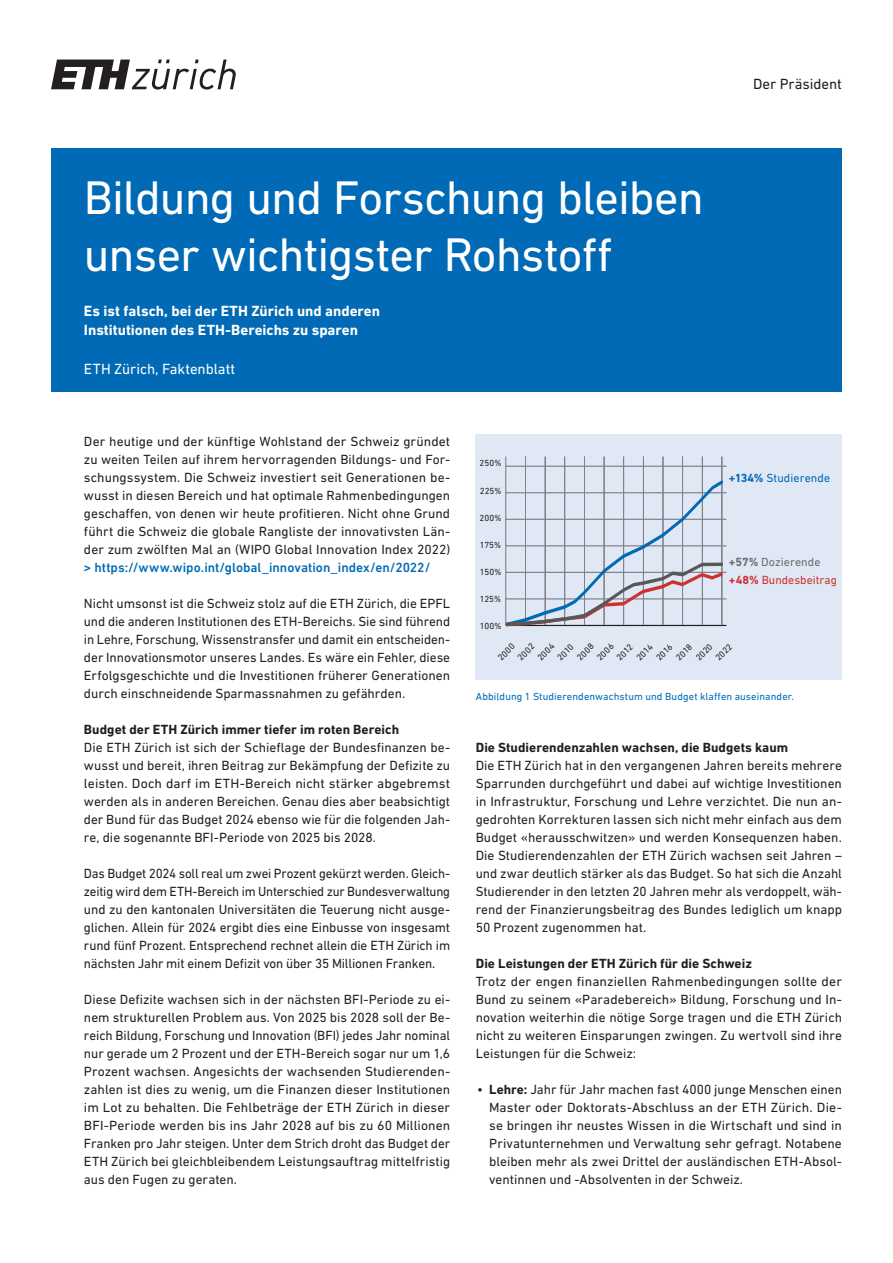
<style>
.page{position:relative;width:893px;height:1263px;background:#fff}
.page>*{position:absolute;margin:0;border:0;box-sizing:border-box;transform-origin:0 0}
.t1{font:48px/57px "DIN Next W1 G";letter-spacing:-.02em;color:#fff}
.t2{font:700 15px/19.5px "DIN Next W1 G";color:#fff}
.t3{font:15px "DIN Next W1 G";letter-spacing:-.005em;color:#fff}
.t4{font:15px "DIN Next W1 G";letter-spacing:-.005em;color:#231f20}
.t5{font:13.5px/18px "DIN Next W1 G";color:#231f20;text-align:justify}
.t6{font:700 13.5px "DIN Next W1 G";letter-spacing:.005em;color:#231f20}
.t7{font:500 13.5px "DIN Next W1 G";color:#016ab6}
.t8{font:12px/18px "DIN Next W1 G";letter-spacing:.005em;color:#cb3231}
.t9{font:12px "DIN Next W1 G";letter-spacing:.005em;color:#016ab6}
.t10{font:10.5px "DIN Next W1 G";letter-spacing:.01em;color:#016ab6}
.t11{font:9px "DIN Next W1 G";color:#231f20}
.s1{font-weight:700}
.s2{font-weight:700;color:#6c6d70}
.s3{color:#6c6d70}
</style>
<div class="page">
<div style="left:476px;top:435px;width:366px;height:245px;background:#e1e8f5"></div>
<hr style="left:506px;top:625px;width:220px;height:1px;background:#231f20">
<hr style="left:506px;top:599px;width:220px;height:1px;background:#808285">
<hr style="left:506px;top:466px;width:220px;height:1px;background:#808285">
<hr style="left:506px;top:492px;width:220px;height:1px;background:#808285">
<hr style="left:506px;top:519px;width:220px;height:1px;background:#808285">
<hr style="left:506px;top:546px;width:220px;height:1px;background:#808285">
<hr style="left:506px;top:572px;width:220px;height:1px;background:#808285">
<hr style="left:506px;top:457px;width:1px;height:168px;background:#57585a">
<hr style="left:722px;top:457px;width:1px;height:168px;background:#808285">
<hr style="left:702px;top:457px;width:1px;height:168px;background:#808285">
<hr style="left:682px;top:457px;width:1px;height:168px;background:#808285">
<hr style="left:663px;top:457px;width:1px;height:168px;background:#808285">
<hr style="left:643px;top:457px;width:1px;height:168px;background:#808285">
<hr style="left:623px;top:457px;width:1px;height:168px;background:#808285">
<hr style="left:604px;top:457px;width:1px;height:168px;background:#808285">
<hr style="left:584px;top:457px;width:1px;height:168px;background:#808285">
<hr style="left:564px;top:457px;width:1px;height:168px;background:#808285">
<hr style="left:545px;top:457px;width:1px;height:168px;background:#808285">
<hr style="left:525px;top:457px;width:1px;height:168px;background:#808285">
<svg style="left:505px;top:478px;width:220px;height:148px"></svg>
<svg style="left:51px;top:60px;width:185px;height:30px"></svg>
<div style="left:51px;top:149px;width:791px;height:243px;background:#016ab6"></div>
<h1 class="t1" style="left:84px;top:169px;width:621px">Bildung und Forschung bleiben unser wichtigster Rohstoff</h1>
<p class="t2" style="left:84px;top:301px;width:298px">Es ist falsch, bei der ETH Zürich und anderen<br>Institutionen des ETH-Bereichs zu sparen</p>
<p class="t3" style="left:84px;top:360px;width:153px">ETH Zürich, Faktenblatt</p>
<p class="t4" style="left:753px;top:76px;width:90px">Der Präsident</p>
<p class="t5" style="left:84px;top:432px;width:368px">Der heutige und der künftige Wohlstand der Schweiz gründet zu weiten Teilen auf ihrem hervorragenden Bildungs- und For&shy;schungssystem. Die Schweiz investiert seit Generationen be&shy;wusst in diesen Bereich und hat optimale Rahmenbedingungen geschaffen, von denen wir heute profitieren. Nicht ohne Grund führt die Schweiz die globale Rangliste der innovativsten Län&shy;der zum zwölften Mal an (WIPO Global Innovation Index 2022)</p>
<p class="t7" style="left:84px;top:560px;width:348px">&gt; https://www.wipo.int/global_innovation_index/en/2022/</p>
<p class="t5" style="left:84px;top:594px;width:368px">Nicht umsonst ist die Schweiz stolz auf die ETH Zürich, die EPFL und die anderen Institutionen des ETH-Bereichs. Sie sind führend in Lehre, Forschung, Wissenstransfer und damit ein entscheiden&shy;der Innovationsmotor unseres Landes. Es wäre ein Fehler, diese Erfolgsgeschichte und die Investitionen früherer Generationen durch einschneidende Sparmassnahmen zu gefährden.</p>
<p class="t6" style="left:84px;top:722px;width:317px">Budget der ETH Zürich immer tiefer im roten Bereich</p>
<p class="t5" style="left:84px;top:738px;width:368px">Die ETH Zürich ist sich der Schieflage der Bundesfinanzen be&shy;wusst und bereit, ihren Beitrag zur Bekämpfung der Defizite zu leisten. Doch darf im ETH-Bereich nicht stärker abgebremst werden als in anderen Bereichen. Genau dies aber beabsichtigt der Bund für das Budget 2024 ebenso wie für die folgenden Jah&shy;re, die sogenannte BFI-Periode von 2025 bis 2028.</p>
<p class="t5" style="left:84px;top:864px;width:368px">Das Budget 2024 soll real um zwei Prozent gekürzt werden. Gleich&shy;zeitig wird dem ETH-Bereich im Unterschied zur Bundesverwaltung und zu den kantonalen Universitäten die Teuerung nicht ausge&shy;glichen. Allein für 2024 ergibt dies eine Einbusse von insgesamt rund fünf Prozent. Entsprechend rechnet allein die ETH Zürich im nächsten Jahr mit einem Defizit von über 35 Millionen Franken.</p>
<p class="t5" style="left:84px;top:990px;width:368px">Diese Defizite wachsen sich in der nächsten BFI-Periode zu ei&shy;nem strukturellen Problem aus. Von 2025 bis 2028 soll der Be&shy;reich Bildung, Forschung und Innovation (BFI) jedes Jahr nominal nur gerade um 2 Prozent und der ETH-Bereich sogar nur um 1,6<br>Prozent wachsen. Angesichts der wachsenden Studierenden&shy;zahlen ist dies zu wenig, um die Finanzen dieser Institutionen im Lot zu behalten. Die Fehlbeträge der ETH Zürich in dieser BFI-Periode werden bis ins Jahr 2028 auf bis zu 60 Millionen Franken pro Jahr steigen. Unter dem Strich droht das Budget der ETH Zürich bei gleichbleibendem Leistungsauftrag mittelfristig aus den Fugen zu geraten.</p>
<p class="t11" style="left:480px;top:458px;width:23px">250%</p>
<p class="t11" style="left:480px;top:485px;width:23px">225%</p>
<p class="t11" style="left:479px;top:512px;width:24px">200%</p>
<p class="t11" style="left:480px;top:540px;width:23px">175%</p>
<p class="t11" style="left:480px;top:567px;width:23px">150%</p>
<p class="t11" style="left:480px;top:594px;width:23px">125%</p>
<p class="t11" style="left:480px;top:621px;width:23px">100%</p>
<p class="t9" style="left:729px;top:471px;width:103px"><span class="s1">+134%</span> Studierende</p>
<p class="t8" style="left:729px;top:552px;width:110px"><span class="s2">+57%</span> <span class="s3">Dozierende </span><span class="s1">+48%</span> Bundesbeitrag</p>
<p class="t11" style="left:496px;top:655px;width:21px;rotate:-45deg">2000</p>
<p class="t11" style="left:515px;top:655px;width:21px;rotate:-45deg">2002</p>
<p class="t11" style="left:535px;top:655px;width:21px;rotate:-45deg">2004</p>
<p class="t11" style="left:555px;top:655px;width:21px;rotate:-45deg">2010</p>
<p class="t11" style="left:575px;top:655px;width:21px;rotate:-45deg">2008</p>
<p class="t11" style="left:595px;top:655px;width:21px;rotate:-45deg">2006</p>
<p class="t11" style="left:614px;top:655px;width:21px;rotate:-45deg">2012</p>
<p class="t11" style="left:634px;top:655px;width:21px;rotate:-45deg">2014</p>
<p class="t11" style="left:654px;top:655px;width:21px;rotate:-45deg">2016</p>
<p class="t11" style="left:674px;top:655px;width:21px;rotate:-45deg">2018</p>
<p class="t11" style="left:693px;top:655px;width:21px;rotate:-45deg">2020</p>
<p class="t11" style="left:713px;top:655px;width:21px;rotate:-45deg">2022</p>
<p class="t10" style="left:476px;top:690px;width:320px">Abbildung 1 Studierendenwachstum und Budget klaffen auseinander.</p>
<p class="t6" style="left:476px;top:740px;width:314px">Die Studierendenzahlen wachsen, die Budgets kaum</p>
<p class="t5" style="left:476px;top:756px;width:368px">Die ETH Zürich hat in den vergangenen Jahren bereits mehrere Sparrunden durchgeführt und dabei auf wichtige Investitionen in Infrastruktur, Forschung und Lehre verzichtet. Die nun an&shy;gedrohten Korrekturen lassen sich nicht mehr einfach aus dem Budget «herausschwitzen» und werden Konsequenzen haben.<br>Die Studierendenzahlen der ETH Zürich wachsen seit Jahren – und zwar deutlich stärker als das Budget. So hat sich die Anzahl Studierender in den letzten 20 Jahren mehr als verdoppelt, wäh&shy;rend der Finanzierungsbeitrag des Bundes lediglich um knapp 50 Prozent zugenommen hat.</p>
<p class="t6" style="left:476px;top:956px;width:278px">Die Leistungen der ETH Zürich für die Schweiz</p>
<p class="t5" style="left:476px;top:972px;width:368px">Trotz der engen finanziellen Rahmenbedingungen sollte der Bund zu seinem «Paradebereich» Bildung, Forschung und In&shy;novation weiterhin die nötige Sorge tragen und die ETH Zürich nicht zu weiteren Einsparungen zwingen. Zu wertvoll sind ihre Leistungen für die Schweiz:</p>
<p class="t5" style="left:489px;top:1080px;width:354px;text-indent:-12px">• <span class="s1">Lehre:</span> Jahr für Jahr machen fast 4000 junge Menschen einen Master oder Doktorats-Abschluss an der ETH Zürich. Die&shy;se bringen ihr neustes Wissen in die Wirtschaft und sind in Privatunternehmen und Verwaltung sehr gefragt. Notabene bleiben mehr als zwei Drittel der ausländischen ETH-Absol&shy;ventinnen und -Absolventen in der Schweiz.</p>
</div>
